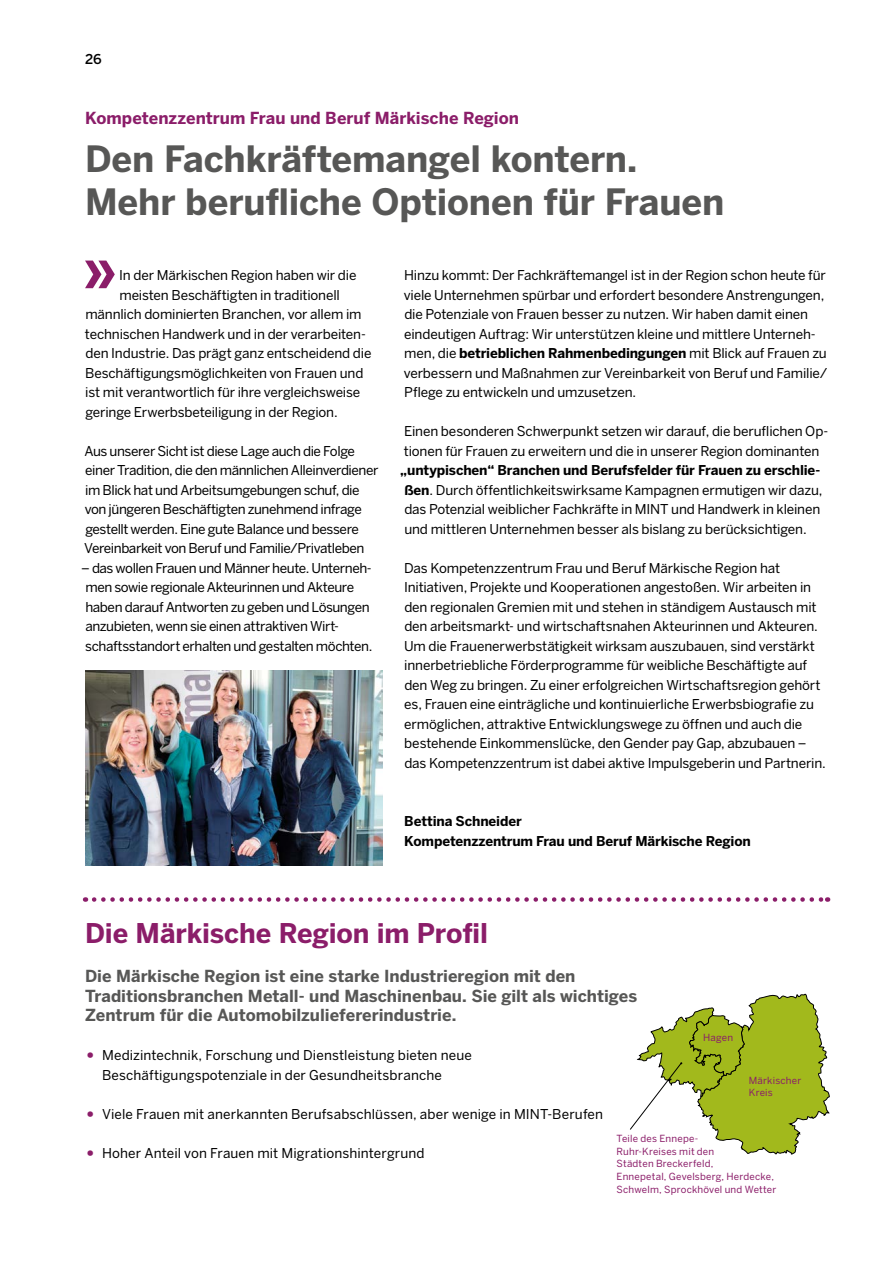
<style>
.page{position:relative;width:893px;height:1263px;background:#fff}
.page>*{position:absolute;margin:0;border:0;box-sizing:border-box;transform-origin:0 0}
._03-Headline_24pt_Bo{font:700 36px/43.2px "Benton Sans";letter-spacing:-.005em;color:#575756}
._02a-Headline_18pt_B{font:700 27px "Benton Sans";letter-spacing:-.005em;color:#8b1d69}
._04-Subhead_11pt_Bol{font:700 16.5px/19.5px "Benton Sans";color:#575756}
._01-Dachzeile{font:700 16.5px "Benton Sans";color:#8b1d69}
._02-Fließtext_9pt_Re{font:13.5px/19.5px "Benton Sans";letter-spacing:-.01em;color:#000}
._02-Fließtext_9pt_Re-2{font:13.5px/19.5px "Benton Sans";letter-spacing:-.03em;color:#000}
._02-Fließtext_9pt_Re-3{font:13.5px/19.5px "Benton Sans";letter-spacing:.01em;color:#000}
._04-Fließtext_9pt_Bo{font:700 13.5px "Benton Sans";letter-spacing:-.01em;color:#000}
._02-Fließtext_9pt_Re-4{font:700 13.5px "Benton Sans";letter-spacing:-.01em;color:#000}
.t1{font:500 13.5px "Benton Sans";color:#000}
._05-Marginalie{font:9.75px/12.8px "Benton Sans";letter-spacing:.02em;color:#8b1d69}
.s1{font-weight:700}
.s2{font-size:22.5px;color:#8b1d69}
</style>
<div class="page">
<svg style="left:94px;top:897px;width:734px;height:5px"></svg>
<img style="left:85px;top:670px;width:298px;height:195px">
<svg style="left:85px;top:261px;width:30px;height:27px"></svg>
<svg style="left:630px;top:993px;width:200px;height:162px"></svg>
<p class="t1" style="left:85px;top:51px;width:18px">26</p>
<p class="_01-Dachzeile" style="left:85px;top:108px;width:435px">Kompetenzzentrum Frau und Beruf Märkische Region</p>
<p class="_03-Headline_24pt_Bo" style="left:85px;top:137px;width:641px">Den Fachkräftemangel kontern.<br>Mehr berufliche Optionen für Frauen</p>
<p class="_02-Fließtext_9pt_Re" style="left:119px;top:265px;width:239px">In der Märkischen Region haben wir die</p>
<p class="_02-Fließtext_9pt_Re" style="left:119px;top:285px;width:222px">meisten Beschäftigten in traditionell</p>
<p class="_02-Fließtext_9pt_Re" style="left:85px;top:304px;width:278px">männlich dominierten Branchen, vor allem im</p>
<p class="_02-Fließtext_9pt_Re" style="left:85px;top:324px;width:282px">technischen Handwerk und in der verarbeiten-</p>
<p class="_02-Fließtext_9pt_Re" style="left:85px;top:343px;width:287px">den Industrie. Das prägt ganz entscheidend die</p>
<p class="_02-Fließtext_9pt_Re" style="left:85px;top:363px;width:280px">Beschäftigungsmöglichkeiten von Frauen und</p>
<p class="_02-Fließtext_9pt_Re" style="left:85px;top:382px;width:276px">ist mit verantwortlich für ihre vergleichsweise</p>
<p class="_02-Fließtext_9pt_Re" style="left:85px;top:402px;width:254px">geringe Erwerbsbeteiligung in der Region.</p>
<p class="_02-Fließtext_9pt_Re-2" style="left:84px;top:441px;width:296px">Aus unserer Sicht ist diese Lage auch die Folge einer Tradition, die den männlichen Alleinverdiener im Blick hat und Arbeitsumgebungen schuf, die von jüngeren Beschäftigten zunehmend infrage gestellt werden. Eine gute Balance und bessere Vereinbarkeit von Beruf und Familie/Privatleben</p>
<p class="_02-Fließtext_9pt_Re-2" style="left:81px;top:558px;width:293px">– das wollen Frauen und Männer heute. Unterneh&shy;men sowie regionale Akteurinnen und Akteure haben darauf Antworten zu geben und Lösungen anzubieten, wenn sie einen attraktiven Wirt&shy;schaftsstandort erhalten und gestalten möchten.</p>
<p class="_02-Fließtext_9pt_Re" style="left:404px;top:265px;width:425px">Hinzu kommt: Der Fachkräftemangel ist in der Region schon heute für viele Unternehmen spürbar und erfordert besondere Anstrengungen, die Potenziale von Frauen besser zu nutzen. Wir haben damit einen eindeutigen Auftrag: Wir unterstützen kleine und mittlere Unterneh&shy;men, die <span class="s1">betrieblichen Rahmenbedingungen</span> mit Blick auf Frauen zu verbessern und Maßnahmen zur Vereinbarkeit von Beruf und Familie/ Pflege zu entwickeln und umzusetzen.</p>
<p class="_02-Fließtext_9pt_Re" style="left:404px;top:421px;width:426px">Einen besonderen Schwerpunkt setzen wir darauf, die beruflichen Op-</p>
<p class="_02-Fließtext_9pt_Re" style="left:404px;top:441px;width:417px">tionen für Frauen zu erweitern und die in unserer Region dominanten</p>
<p class="_02-Fließtext_9pt_Re-4" style="left:400px;top:462px;width:421px">„untypischen“ Branchen und Berufsfelder für Frauen zu erschlie-</p>
<p class="_02-Fließtext_9pt_Re" style="left:404px;top:480px;width:420px"><span class="s1">ßen</span>. Durch öffentlichkeitswirksame Kampagnen ermutigen wir dazu,</p>
<p class="_02-Fließtext_9pt_Re" style="left:404px;top:499px;width:417px">das Potenzial weiblicher Fachkräfte in MINT und Handwerk in kleinen</p>
<p class="_02-Fließtext_9pt_Re" style="left:404px;top:519px;width:404px">und mittleren Unternehmen besser als bislang zu berücksichtigen.</p>
<p class="_02-Fließtext_9pt_Re" style="left:404px;top:558px;width:423px">Das Kompetenzzentrum Frau und Beruf Märkische Region hat Initiativen, Projekte und Kooperationen angestoßen. Wir arbeiten in den regionalen Gremien mit und stehen in ständigem Austausch mit den arbeitsmarkt- und wirtschaftsnahen Akteurinnen und Akteuren.<br>Um die Frauenerwerbstätigkeit wirksam auszubauen, sind verstärkt innerbetriebliche Förderprogramme für weibliche Beschäftigte auf den Weg zu bringen. Zu einer erfolgreichen Wirtschaftsregion gehört es, Frauen eine einträgliche und kontinuierliche Erwerbsbiografie zu ermöglichen, attraktive Entwicklungswege zu öffnen und auch die bestehende Einkommenslücke, den Gender pay Gap, abzubauen – das Kompetenzzentrum ist dabei aktive Impulsgeberin und Partnerin.</p>
<p class="_04-Fließtext_9pt_Bo" style="left:404px;top:813px;width:119px">Bettina Schneider</p>
<p class="_04-Fließtext_9pt_Bo" style="left:404px;top:833px;width:348px">Kompetenzzentrum Frau und Beruf Märkische Region</p>
<p class="_02a-Headline_18pt_B" style="left:85px;top:917px;width:405px">Die Märkische Region im Profil</p>
<p class="_04-Subhead_11pt_Bol" style="left:85px;top:966px;width:554px">Die Märkische Region ist eine starke Industrieregion mit den<br>Traditionsbranchen Metall- und Maschinenbau. Sie gilt als wichtiges<br>Zentrum für die Automobilzuliefererindustrie.</p>
<p class="_05-Marginalie" style="left:703px;top:1031px;width:32px">Hagen</p>
<p class="_02-Fließtext_9pt_Re-3" style="left:102px;top:1045px;width:371px;text-indent:-17px"><span class="s2">•</span> Medizintechnik, Forschung und Dienstleistung bieten neue<br>Beschäftigungspotenziale in der Gesundheitsbranche</p>
<p class="_02-Fließtext_9pt_Re-3" style="left:85px;top:1104px;width:520px"><span class="s2">•</span> Viele Frauen mit anerkannten Berufsabschlüssen, aber wenige in MINT-Berufen</p>
<p class="_02-Fließtext_9pt_Re-3" style="left:85px;top:1143px;width:341px"><span class="s2">•</span> Hoher Anteil von Frauen mit Migrationshintergrund</p>
<p class="_05-Marginalie" style="left:749px;top:1073px;width:54px">Märkischer<br>Kreis</p>
<p class="_05-Marginalie" style="left:617px;top:1132px;width:161px">Teile des Ennepe-<br>Ruhr-Kreises mit den<br>Städten Breckerfeld,<br>Ennepetal, Gevelsberg, Herdecke,<br>Schwelm, Sprockhövel und Wetter</p>
</div>
